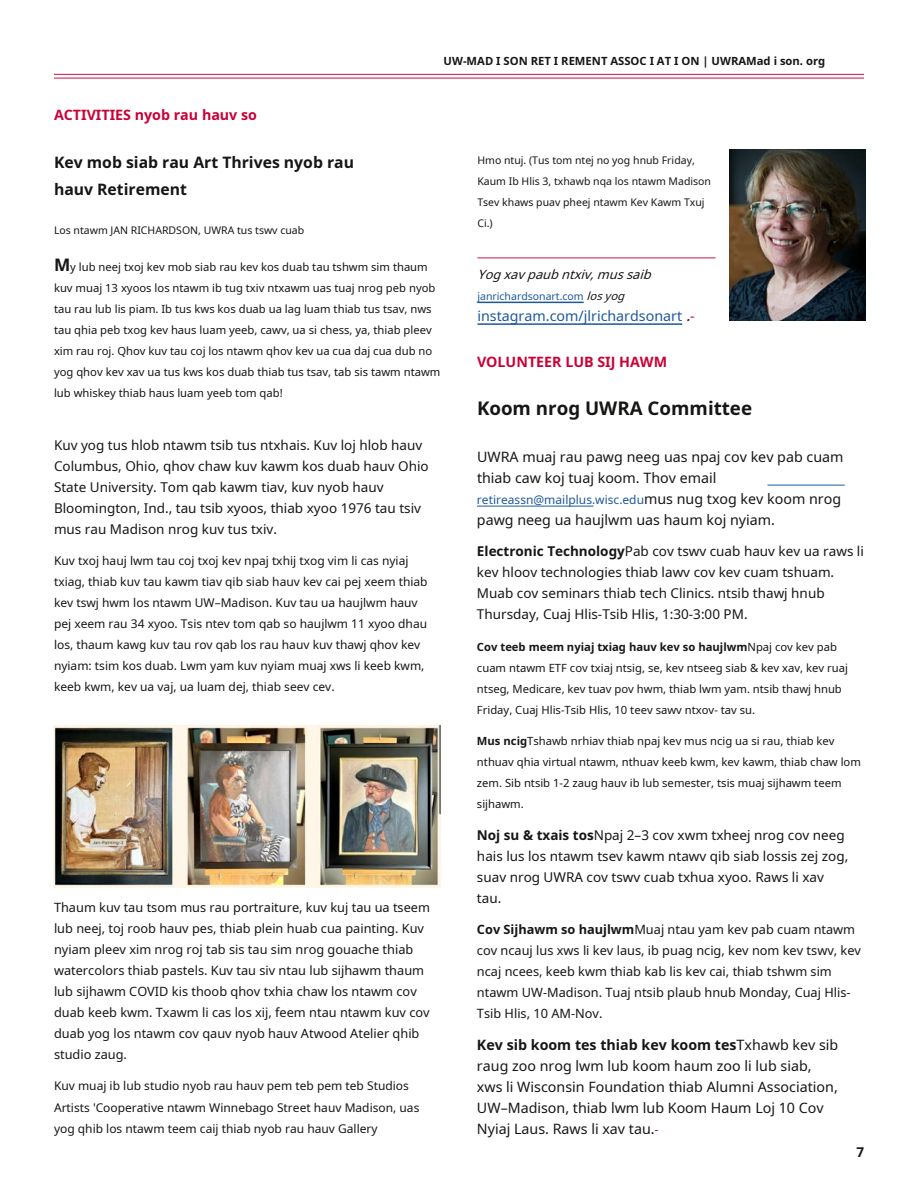
<style>
.page{position:relative;width:918px;height:1188px;background:#fff}
.page>*{position:absolute;margin:0;border:0;box-sizing:border-box;transform-origin:0 0}
.t1{font:700 18.75px "Noto Sans";color:#171615}
.t2{font:700 15.75px/27px "Noto Sans";color:#171615}
.t3{font:14.25px/21px "Noto Sans";color:#171615}
.t4{font:700 14.25px "Noto Sans";color:#ca0036}
.t5{font:14.25px "Noto Sans";color:#1d589b}
.t6{font:13.5px/21px "Noto Sans";color:#171615}
.t7{font:700 13.5px "Noto Sans";color:#171615}
.t8{font:12.75px/21px "Noto Sans";color:#171615}
.t9{font:italic 12.75px "Noto Sans";color:#171615}
.t10{font:12px/21px "Noto Sans";color:#171615}
.t11{font:12px "Noto Sans";color:#1d589b}
.t12{font:11.25px/21px "Noto Sans";color:#171615}
.t13{font:700 11.25px "Noto Sans";color:#171615}
.t14{font:10.5px/21px "Noto Sans";color:#171615}
.t15{font:10.5px "Noto Sans";color:#1d589b}
.s1{font-weight:700;font-size:17.25px}
.s2{font-style:italic;font-size:11.25px;color:#171615}
.s3{font-style:italic;font-size:15px;color:#171615}
.s4{color:#ca0036}
.s5{font-size:14.25px;color:#171615}
.s6{font-weight:700}
.s7{font-size:12.75px;color:#ca0036}
</style>
<div class="page">
<hr style="left:54px;top:74px;width:810px;height:1px;background:#cd1141">
<hr style="left:54px;top:78px;width:810px;height:1px;background:#cd1141">
<img style="left:729px;top:149px;width:137px;height:172px">
<hr style="left:477px;top:258px;width:239px;height:1px;background:#cd1141">
<img style="left:53px;top:726px;width:388px;height:162px">
<hr style="left:767px;top:485px;width:78px;height:1px;background:#175d9e">
<hr style="left:477px;top:506px;width:117px;height:1px;background:#175d9e">
<hr style="left:477px;top:302px;width:107px;height:1px;background:#1d589b">
<hr style="left:477px;top:323px;width:107px;height:2px;background:#1d589b">
<hr style="left:584px;top:323px;width:98px;height:2px;background:#1d589b">
<p class="t13" style="left:444px;top:53px;width:383px">UW-MAD I SON RET I REMENT ASSOC I AT I ON | UWRAMad i son. org</p>
<p class="t4" style="left:54px;top:105px;width:205px">ACTIVITIES nyob rau hauv so</p>
<h2 class="t2" style="left:54px;top:148px;width:302px">Kev mob siab rau Art Thrives nyob rau hauv Retirement</h2>
<p class="t14" style="left:477px;top:149px;width:235px">Hmo ntuj. (Tus tom ntej no yog hnub Friday,<br>Kaum Ib Hlis 3, txhawb nqa los ntawm Madison<br>Tsev khaws puav pheej ntawm Kev Kawm Txuj<br>Ci.)</p>
<p class="t14" style="left:54px;top:219px;width:252px">Los ntawm JAN RICHARDSON, UWRA tus tswv cuab</p>
<p class="t12" style="left:54px;top:256px;width:388px"><span class="s1">M</span>y lub neej txoj kev mob siab rau kev kos duab tau tshwm sim thaum kuv muaj 13 xyoos los ntawm ib tug txiv ntxawm uas tuaj nrog peb nyob tau rau lub lis piam. Ib tus kws kos duab ua lag luam thiab tus tsav, nws tau qhia peb txog kev haus luam yeeb, cawv, ua si chess, ya, thiab pleev xim rau roj. Qhov kuv tau coj los ntawm qhov kev ua cua daj cua dub no yog qhov kev xav ua tus kws kos duab thiab tus tsav, tab sis tawm ntawm lub whiskey thiab haus luam yeeb tom qab!</p>
<p class="t9" style="left:477px;top:266px;width:180px">Yogxavpaubntxiv,mussaib</p>
<p class="t15" style="left:477px;top:289px;width:153px">janrichardsonart.com <span class="s2">losyog</span></p>
<p class="t5" style="left:477px;top:306px;width:220px">instagram.com/jlrichardsonart <span class="s3">.</span><span class="s4">-</span></p>
<p class="t4" style="left:477px;top:352px;width:192px">VOLUNTEER LUB SIJ HAWM</p>
<h1 class="t1" style="left:477px;top:395px;width:277px">Koom nrog UWRA Committee</h1>
<p class="t6" style="left:54px;top:434px;width:376px">Kuv yog tus hlob ntawm tsib tus ntxhais. Kuv loj hlob hauv Columbus, Ohio, qhov chaw kuv kawm kos duab hauv Ohio State University. Tom qab kawm tiav, kuv nyob hauv Bloomington, Ind., tau tsib xyoos, thiab xyoo 1976 tau tsiv mus rau Madison nrog kuv tus txiv.</p>
<p class="t3" style="left:477px;top:446px;width:368px">UWRA muaj rau pawg neeg uas npaj cov kev pab cuam thiab caw koj tuaj koom. Thov email</p>
<p class="t11" style="left:477px;top:491px;width:366px">retireassn@mailplus.wisc.edu<span class="s5">mus nug txog kev koom nrog</span></p>
<p class="t3" style="left:477px;top:509px;width:299px">pawg neeg ua haujlwm uas haum koj nyiam.</p>
<p class="t6" style="left:477px;top:541px;width:388px"><span class="s6">Electronic Technology</span>Pab cov tswv cuab hauv kev ua raws li kev hloov technologies thiab lawv cov kev cuam tshuam.<br>Muab cov seminars thiab tech Clinics. ntsib thawj hnub Thursday, Cuaj Hlis-Tsib Hlis, 1:30-3:00 PM.</p>
<p class="t10" style="left:54px;top:550px;width:375px">Kuv txoj hauj lwm tau coj txoj kev npaj txhij txog vim li cas nyiaj txiag, thiab kuv tau kawm tiav qib siab hauv kev cai pej xeem thiab kev tswj hwm los ntawm UW–Madison. Kuv tau ua haujlwm hauv pej xeem rau 34 xyoo. Tsis ntev tom qab so haujlwm 11 xyoo dhau los, thaum kawg kuv tau rov qab los rau hauv kuv thawj qhov kev nyiam: tsim kos duab. Lwm yam kuv nyiam muaj xws li keeb kwm, keeb kwm, kev ua vaj, ua luam dej, thiab seev cev.</p>
<p class="t12" style="left:477px;top:636px;width:372px"><span class="s6">Cov teeb meem nyiaj txiag hauv kev so haujlwm</span>Npaj cov kev pab cuam ntawm ETF cov txiaj ntsig, se, kev ntseeg siab &amp; kev xav, kev ruaj ntseg, Medicare, kev tuav pov hwm, thiab lwm yam. ntsib thawj hnub Friday, Cuaj Hlis-Tsib Hlis, 10 teev sawv ntxov- tav su.</p>
<p class="t12" style="left:477px;top:731px;width:385px"><span class="s6">Mus ncig</span>Tshawb nrhiav thiab npaj kev mus ncig ua si rau, thiab kev nthuav qhia virtual ntawm, nthuav keeb kwm, kev kawm, thiab chaw lom zem. Sib ntsib 1-2 zaug hauv ib lub semester, tsis muaj sijhawm teem sijhawm.</p>
<p class="t6" style="left:477px;top:824px;width:373px"><span class="s6">Noj su &amp; txais tos</span>Npaj 2–3 cov xwm txheej nrog cov neeg hais lus los ntawm tsev kawm ntawv qib siab lossis zej zog, suav nrog UWRA cov tswv cuab txhua xyoo. Raws li xav tau.</p>
<p class="t8" style="left:54px;top:897px;width:378px">Thaum kuv tau tsom mus rau portraiture, kuv kuj tau ua tseem lub neej, toj roob hauv pes, thiab plein huab cua painting. Kuv nyiam pleev xim nrog roj tab sis tau sim nrog gouache thiab watercolors thiab pastels. Kuv tau siv ntau lub sijhawm thaum lub sijhawm COVID kis thoob qhov txhia chaw los ntawm cov duab keeb kwm. Txawm li cas los xij, feem ntau ntawm kuv cov duab yog los ntawm cov qauv nyob hauv Atwood Atelier qhib studio zaug.</p>
<p class="t8" style="left:477px;top:919px;width:386px"><span class="s6">Cov Sijhawm so haujlwm</span>Muaj ntau yam kev pab cuam ntawm cov ncauj lus xws li kev laus, ib puag ncig, kev nom kev tswv, kev ncaj ncees, keeb kwm thiab kab lis kev cai, thiab tshwm sim ntawm UW-Madison. Tuaj ntsib plaub hnub Monday, Cuaj Hlis-Tsib Hlis, 10 AM-Nov.</p>
<p class="t3" style="left:477px;top:1034px;width:363px"><span class="s6">Kev sib koom tes thiab kev koom tes</span>Txhawb kev sib raug zoo nrog lwm lub koom haum zoo li lub siab, xws li Wisconsin Foundation thiab Alumni Association, UW–Madison, thiab lwm lub Koom Haum Loj 10 Cov Nyiaj Laus. Raws li xav tau.<span class="s7">-</span></p>
<p class="t10" style="left:54px;top:1075px;width:367px">Kuv muaj ib lub studio nyob rau hauv pem teb pem teb Studios<br>Artists 'Cooperative ntawm Winnebago Street hauv Madison, uas yog qhib los ntawm teem caij thiab nyob rau hauv Gallery</p>
<p class="t7" style="left:857px;top:1142px;width:9px">7</p>
</div>
